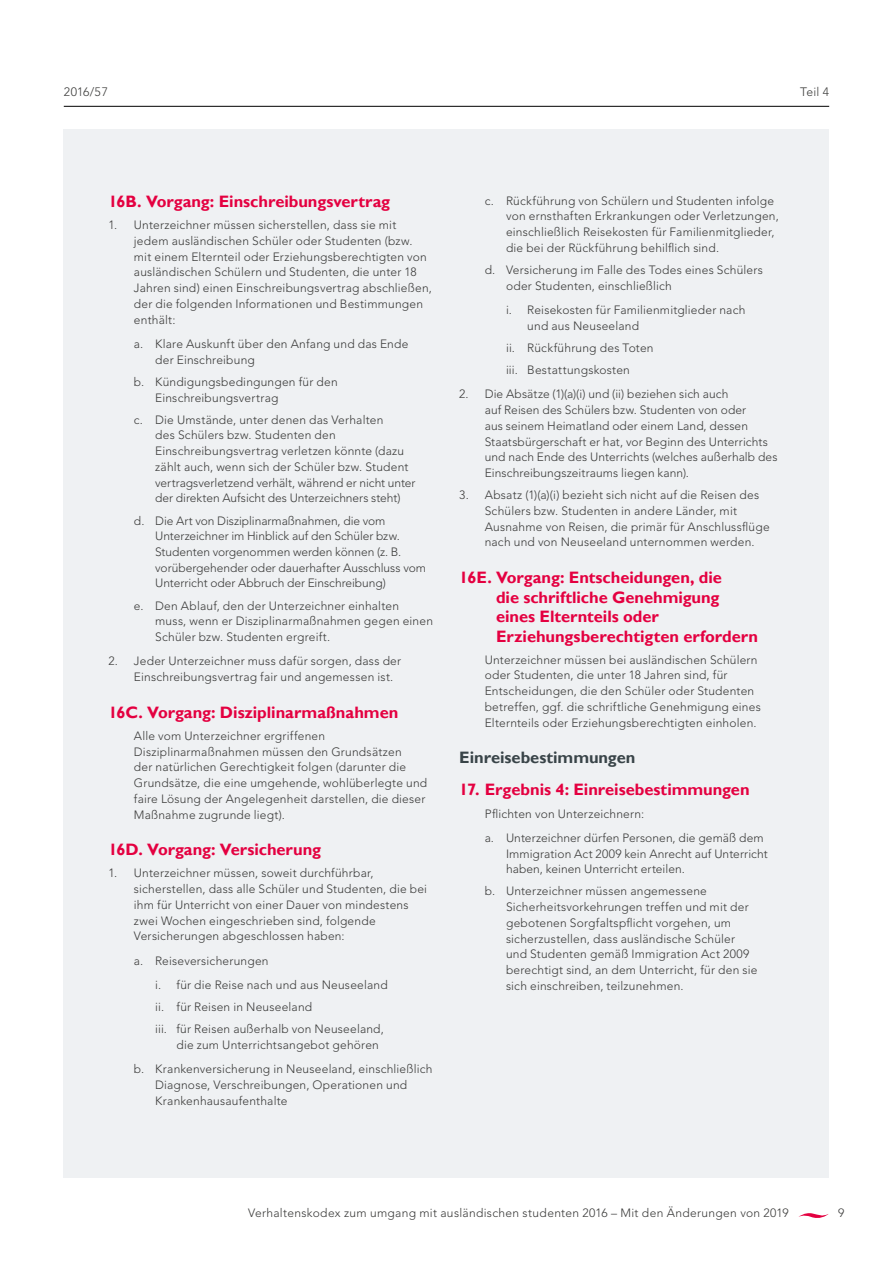
<style>
.page{position:relative;width:893px;height:1263px;background:#fff}
.page>*{position:absolute;margin:0;border:0;box-sizing:border-box;transform-origin:0 0}
.t1{font:700 16.5px/19.5px "Gill Sans";letter-spacing:-.005em;color:#e40040}
.t2{font:700 16.5px "Gill Sans";letter-spacing:-.005em;color:#394448}
.t3{font:300 12.15px "Avenir LT Pro";letter-spacing:.015em;color:#3c3c3b}
.t4{font:300 12px/15.8px "Avenir LT Pro";letter-spacing:.015em;color:#3c3c3b}
.t5{font:300 12px/15.8px "Avenir LT Pro";letter-spacing:-.005em;color:#3c3c3b}
</style>
<div class="page">
<hr style="left:64px;top:106px;width:765px;height:1px;background:#000">
<div style="left:64px;top:130px;width:765px;height:1048px;background:#eff1f3"></div>
<svg style="left:798px;top:1213px;width:31px;height:5px"></svg>
<p class="t3" style="left:64px;top:85px;width:46px">2016/57</p>
<p class="t3" style="left:800px;top:85px;width:30px">Teil 4</p>
<h1 class="t1" style="left:108px;top:192px;width:283px">16B. Vorgang: Einschreibungsvertrag</h1>
<p class="t4" style="left:134px;top:217px;width:299px;text-indent:-26px">1. Unterzeichner müssen sicherstellen, dass sie mit jedem ausländischen Schüler oder Studenten (bzw. mit einem Elternteil oder Erziehungsberechtigten von ausländischen Schülern und Studenten, die unter 18<br>Jahren sind) einen Einschreibungsvertrag abschließen, der die folgenden Informationen und Bestimmungen enthält:</p>
<p class="t4" style="left:155px;top:336px;width:255px;text-indent:-21px">a. Klare Auskunft über den Anfang und das Ende der Einschreibung</p>
<p class="t4" style="left:155px;top:374px;width:184px;text-indent:-21px">b. Kündigungsbedingungen für den<br>Einschreibungsvertrag</p>
<p class="t4" style="left:155px;top:412px;width:262px;text-indent:-21px">c. Die Umstände, unter denen das Verhalten<br>des Schülers bzw. Studenten den Einschreibungsvertrag verletzen könnte (dazu zählt auch, wenn sich der Schüler bzw. Student vertragsverletzend verhält, während er nicht unter der direkten Aufsicht des Unterzeichners steht)</p>
<p class="t5" style="left:155px;top:512px;width:272px;text-indent:-21px">d. Die Art von Disziplinarmaßnahmen, die vom Unterzeichner im Hinblick auf den Schüler bzw.<br>Studenten vorgenommen werden können (z. B. vorübergehender oder dauerhafter Ausschluss vom Unterricht oder Abbruch der Einschreibung)</p>
<p class="t4" style="left:155px;top:598px;width:279px;text-indent:-21px">e. Den Ablauf, den der Unterzeichner einhalten muss, wenn er Disziplinarmaßnahmen gegen einen<br>Schüler bzw. Studenten ergreift.</p>
<p class="t4" style="left:134px;top:653px;width:269px;text-indent:-26px">2. Jeder Unterzeichner muss dafür sorgen, dass der<br>Einschreibungsvertrag fair und angemessen ist.</p>
<h1 class="t1" style="left:108px;top:703px;width:291px">16C. Vorgang: Disziplinarmaßnahmen</h1>
<p class="t4" style="left:134px;top:728px;width:295px">Alle vom Unterzeichner ergriffenen Disziplinarmaßnahmen müssen den Grundsätzen<br>der natürlichen Gerechtigkeit folgen (darunter die Grundsätze, die eine umgehende, wohlüberlegte und faire Lösung der Angelegenheit darstellen, die dieser Maßnahme zugrunde liegt).</p>
<h1 class="t1" style="left:108px;top:840px;width:214px">16D. Vorgang: Versicherung</h1>
<p class="t4" style="left:134px;top:865px;width:295px;text-indent:-26px">1. Unterzeichner müssen, soweit durchführbar, sicherstellen, dass alle Schüler und Studenten, die bei ihm für Unterricht von einer Dauer von mindestens zwei Wochen eingeschrieben sind, folgende Versicherungen abgeschlossen haben:</p>
<p class="t4" style="left:155px;top:948px;width:234px;line-height:24.3px;text-indent:-21px">a. Reiseversicherungen<br>i. für die Reise nach und aus Neuseeland</p>
<p class="t4" style="left:155px;top:996px;width:230px;line-height:22.2px">ii. für Reisen in Neuseeland<br>iii. für Reisen außerhalb von Neuseeland,</p>
<p class="t4" style="left:134px;top:1032px;width:300px;line-height:24.3px;text-indent:43px">die zum Unterrichtsangebot gehören<br>b. Krankenversicherung in Neuseeland, einschließlich</p>
<p class="t4" style="left:155px;top:1077px;width:253px">Diagnose, Verschreibungen, Operationen und<br>Krankenhausaufenthalte</p>
<p class="t4" style="left:506px;top:193px;width:274px;text-indent:-21px">c. Rückführung von Schülern und Studenten infolge von ernsthaften Erkrankungen oder Verletzungen, einschließlich Reisekosten für Familienmitglieder, die bei der Rückführung behilflich sind.</p>
<p class="t4" style="left:506px;top:262px;width:258px;text-indent:-21px">d. Versicherung im Falle des Todes eines Schülers oder Studenten, einschließlich</p>
<p class="t4" style="left:527px;top:302px;width:220px;text-indent:-21px">i. Reisekosten für Familienmitglieder nach und aus Neuseeland</p>
<p class="t4" style="left:506px;top:337px;width:149px;line-height:22.2px">ii. Rückführung des Toten iii. Bestattungskosten</p>
<p class="t4" style="left:485px;top:386px;width:294px;text-indent:-26px">2. Die Absätze (1)(a)(i) und (ii) beziehen sich auch<br>auf Reisen des Schülers bzw. Studenten von oder<br>aus seinem Heimatland oder einem Land, dessen Staatsbürgerschaft er hat, vor Beginn des Unterrichts und nach Ende des Unterrichts (welches außerhalb des Einschreibungszeitraums liegen kann).</p>
<p class="t4" style="left:485px;top:487px;width:286px;text-indent:-26px">3. Absatz (1)(a)(i) bezieht sich nicht auf die Reisen des Schülers bzw. Studenten in andere Länder, mit Ausnahme von Reisen, die primär für Anschlussflüge nach und von Neuseeland unternommen werden.</p>
<h1 class="t1" style="left:496px;top:568px;width:263px;text-indent:-37px">16E. Vorgang: Entscheidungen, die<br>die schriftliche Genehmigung eines Elternteils oder<br>Erziehungsberechtigten erfordern</h1>
<p class="t4" style="left:485px;top:652px;width:278px">Unterzeichner müssen bei ausländischen Schülern oder Studenten, die unter 18 Jahren sind, für Entscheidungen, die den Schüler oder Studenten betreffen, ggf. die schriftliche Genehmigung eines Elternteils oder Erziehungsberechtigten einholen.</p>
<h1 class="t2" style="left:459px;top:748px;width:178px">Einreisebestimmungen</h1>
<h1 class="t1" style="left:459px;top:780px;width:292px">17. Ergebnis 4: Einreisebestimmungen</h1>
<p class="t4" style="left:485px;top:801px;width:280px;line-height:24.3px">Pflichten von Unterzeichnern:<br>a. Unterzeichner dürfen Personen, die gemäß dem</p>
<p class="t4" style="left:506px;top:845px;width:263px">Immigration Act 2009 kein Anrecht auf Unterricht haben, keinen Unterricht erteilen.</p>
<p class="t4" style="left:506px;top:883px;width:253px;text-indent:-21px">b. Unterzeichner müssen angemessene Sicherheitsvorkehrungen treffen und mit der gebotenen Sorgfaltspflicht vorgehen, um sicherzustellen, dass ausländische Schüler und Studenten gemäß Immigration Act 2009 berechtigt sind, an dem Unterricht, für den sie sich einschreiben, teilzunehmen.</p>
<p class="t4" style="left:248px;top:1205px;width:542px">Verhaltenskodex zum umgang mit ausländischen studenten 2016 – Mit den Änderungen von 2019</p>
<p class="t4" style="left:838px;top:1205px;width:8px">9</p>
</div>
